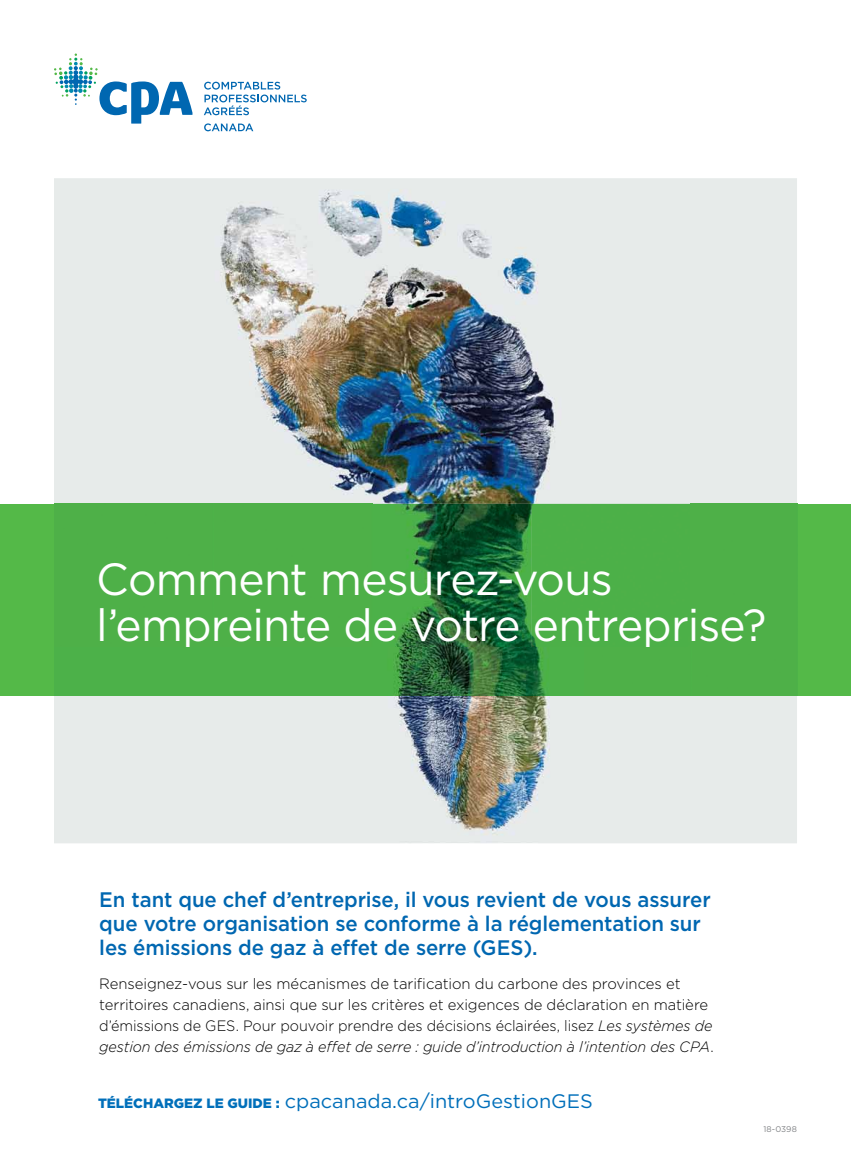
<style>
.page{position:relative;width:851px;height:1175px;background:#fff}
.page>*{position:absolute;margin:0;border:0;box-sizing:border-box;transform-origin:0 0}
.t1{font:45px/46.5px "Gotham";letter-spacing:-.02em;color:#fff}
.t2{font:500 21px/24px "Gotham";letter-spacing:-.005em;color:#0067b1}
.t3{font:19.5px "Gotham";color:#006fba}
.t4{font:300 15px/21px "Gotham";letter-spacing:-.005em;color:#000}
.t5{font:900 13.5px "Gotham";color:#006fba}
.t6{font:8.25px "Gotham";letter-spacing:.01em;color:#808285}
.s1{font-style:italic}
</style>
<div class="page">
<img style="left:54px;top:178px;width:743px;height:665px">
<div style="left:0;top:504px;width:54px;height:191px;background:#54b948"></div>
<div style="left:797px;top:504px;width:53px;height:191px;background:#54b948"></div>
<img style="left:54px;top:504px;width:743px;height:191px">
<svg style="left:204px;top:123px;width:49px;height:8px"></svg>
<svg style="left:54px;top:53px;width:138px;height:71px"></svg>
<svg style="left:204px;top:82px;width:103px;height:33px"></svg>
<h3 class="t1" style="left:96px;top:557px;width:671px">Comment mesurez-vous l’empreinte de votre entreprise?</h3>
<p class="t2" style="left:99px;top:888px;width:613px">En tant que chef d’entreprise, il vous revient de vous assurer que votre organisation se conforme à la réglementation sur les émissions de gaz à efet de serre (GES).</p>
<p class="t4" style="left:99px;top:974px;width:616px">Renseignez-vous sur les mécanismes de tarification du carbone des provinces et territoires canadiens, ainsi que sur les critères et exigences de déclaration en matière d’émissions de GES. Pour pouvoir prendre des décisions éclairées, lisez <span class="s1">Les systèmes de gestion des émissions de gaz à efet de serre : guide d’introduction à l’intention des CPA</span>.</p>
<p class="t5" style="left:98px;top:1095px;width:183px">TÉLÉCHARGEZ LE GUIDE :</p>
<p class="t3" style="left:285px;top:1092px;width:309px">cpacanada.ca/introGestionGES</p>
<p class="t6" style="left:763px;top:1124px;width:35px">18-0398</p>
</div>
